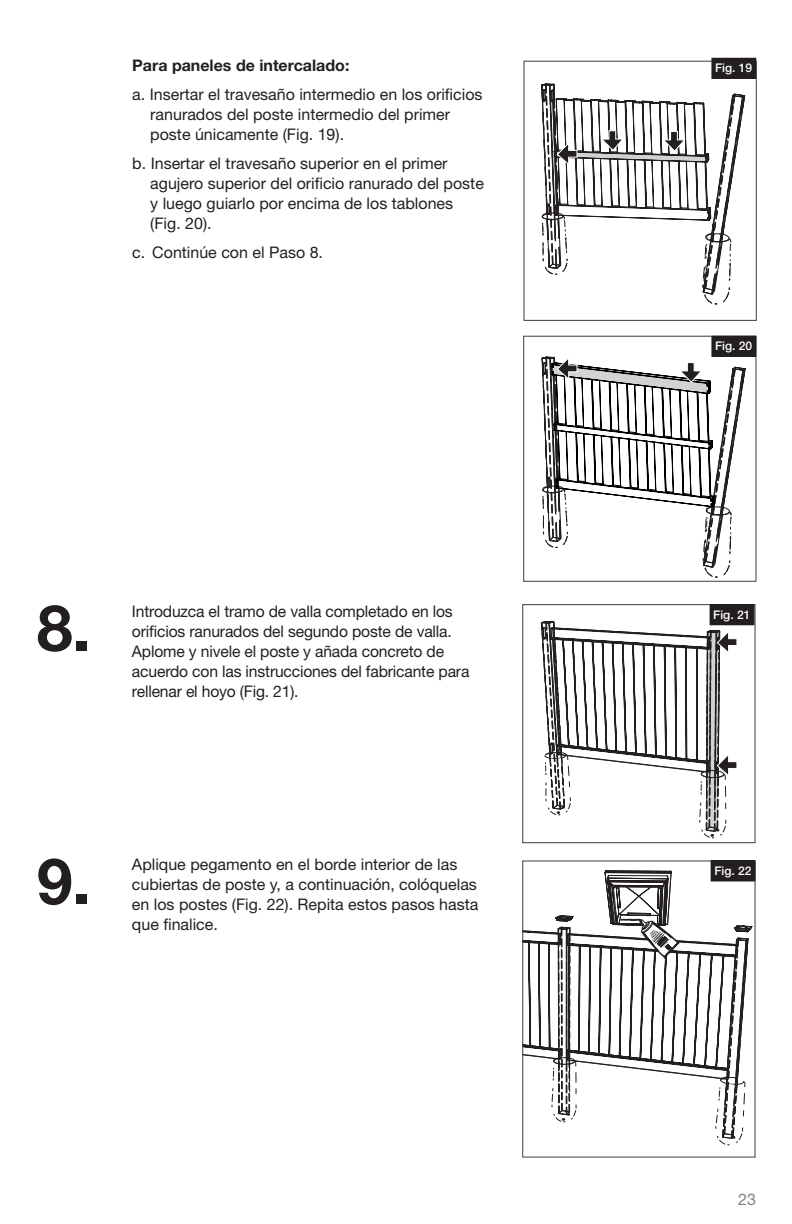
<style>
.page{position:relative;width:792px;height:1224px;background:#fff}
.page>*{position:absolute;margin:0;border:0;box-sizing:border-box;transform-origin:0 0}
.Big_Number{font:700 64px "Helvetica Neue LT Std";color:#231f20}
.t1{font:16px/20px "Helvetica Neue LT Std";color:#231f20}
.t2{font:700 16px "Helvetica Neue LT Std";color:#231f20}
.t3{font:16px "Helvetica Neue LT Std";color:#808285}
.t4{font:500 12px "Helvetica Neue LT Std";color:#fff}
</style>
<div class="page">
<svg style="left:524px;top:915px;width:228px;height:164px"></svg>
<svg style="left:716px;top:938px;width:32px;height:207px"></svg>
<svg style="left:552px;top:927px;width:25px;height:195px"></svg>
<svg style="left:605px;top:870px;width:75px;height:89px"></svg>
<div style="left:522px;top:860px;width:234px;height:298px;border:1px solid #3e3e3f"></div>
<div style="left:711px;top:861px;width:44px;height:20px;background:#231f20"></div>
<div style="left:711px;top:860px;width:45px;height:21px;border:1px solid #231f20"></div>
<div style="left:522px;top:604px;width:234px;height:239px;border:1px solid #3e3e3f"></div>
<div style="left:710px;top:605px;width:44px;height:20px;background:#231f20"></div>
<div style="left:710px;top:604px;width:44px;height:21px;border:1px solid #231f20"></div>
<svg style="left:541px;top:621px;width:197px;height:217px"></svg>
<div style="left:524px;top:61px;width:233px;height:260px;border:1px solid #3e3e3f"></div>
<div style="left:523px;top:336px;width:233px;height:246px;border:1px solid #3e3e3f"></div>
<div style="left:712px;top:58px;width:44px;height:20px;background:#231f20"></div>
<div style="left:711px;top:58px;width:45px;height:21px;border:1px solid #231f20"></div>
<div style="left:712px;top:336px;width:44px;height:20px;background:#231f20"></div>
<div style="left:711px;top:336px;width:45px;height:21px;border:1px solid #231f20"></div>
<svg style="left:542px;top:336px;width:204px;height:242px"></svg>
<svg style="left:541px;top:83px;width:204px;height:222px"></svg>
<p class="t2" style="left:132px;top:56px;width:219px">Para paneles de intercalado:</p>
<p class="t1" style="left:150px;top:84px;width:334px;text-indent:-18px">a. Insertar el travesaño intermedio en los orificios ranurados del poste intermedio del primer poste únicamente (Fig. 19).</p>
<p class="t1" style="left:150px;top:153px;width:335px;text-indent:-18px">b. Insertar el travesaño superior en el primer agujero superior del orificio ranurado del poste y luego guiarlo por encima de los tablones (Fig. 20).</p>
<p class="t1" style="left:132px;top:242px;width:192px">c. Continúe con el Paso 8.</p>
<p class="Big_Number" style="left:37px;top:588px;width:55px">8.</p>
<p class="t1" style="left:132px;top:601px;width:339px">Introduzca el tramo de valla completado en los orificios ranurados del segundo poste de valla.<br>Aplome y nivele el poste y añada concreto de acuerdo con las instrucciones del fabricante para rellenar el hoyo (Fig. 21).</p>
<p class="Big_Number" style="left:37px;top:842px;width:55px">9.</p>
<p class="t1" style="left:132px;top:854px;width:348px">Aplique pegamento en el borde interior de las cubiertas de poste y, a continuación, colóquelas en los postes (Fig. 22). Repita estos pasos hasta que finalice.</p>
<p class="t4" style="left:715px;top:61px;width:39px">Fig. 19</p>
<p class="t4" style="left:715px;top:339px;width:39px">Fig. 20</p>
<p class="t4" style="left:713px;top:607px;width:39px">Fig. 21</p>
<p class="t4" style="left:714px;top:864px;width:39px">Fig. 22</p>
<p class="t3" style="left:738px;top:1190px;width:19px">23</p>
</div>
